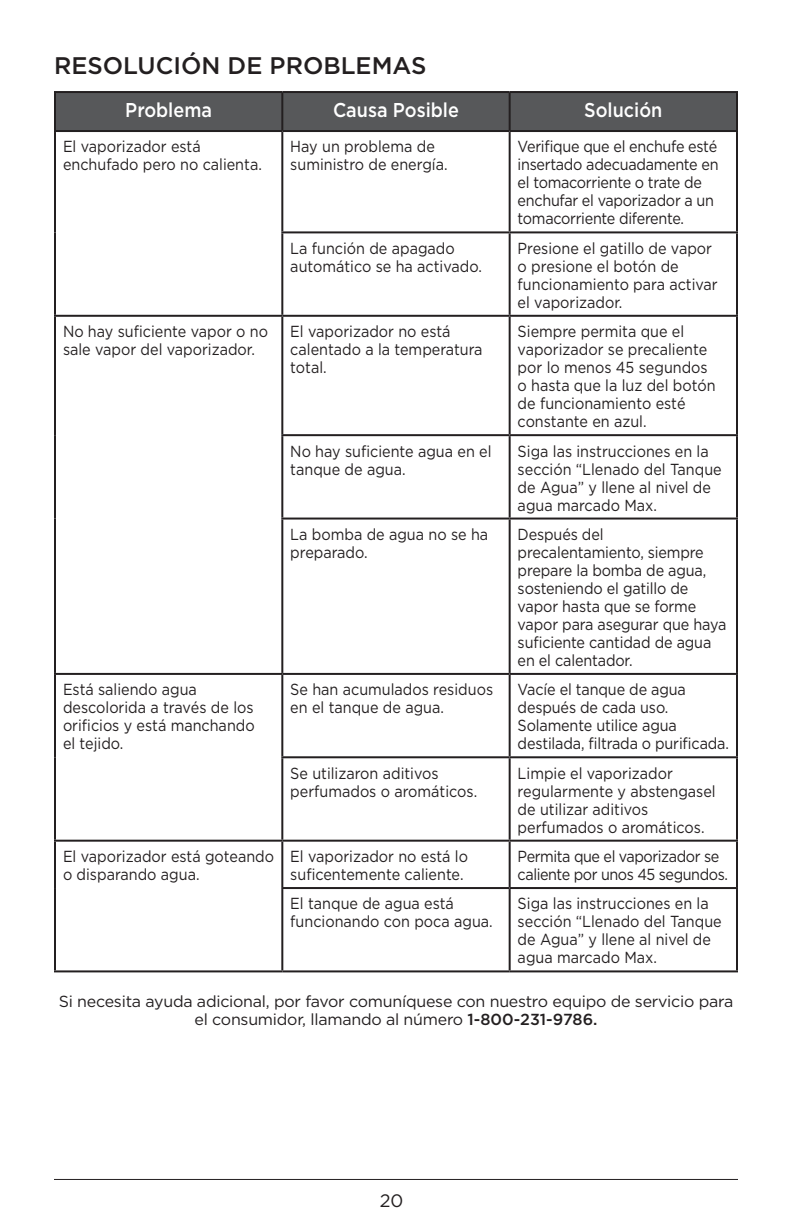
<style>
.page{position:relative;width:792px;height:1224px;background:#fff}
.page>*{position:absolute;margin:0;border:0;box-sizing:border-box;transform-origin:0 0}
.t1{font:500 24px "Gotham";color:#231f20}
.t2{font:500 20px "Gotham";color:#fff;scale:.9 1}
.t3{font:18px "Gotham";color:#231f20}
.t4{font:16px/18px "Gotham";color:#231f20;scale:.9 1}
.t5{font:16px/18px "Gotham";letter-spacing:-.02em;color:#231f20;scale:.9 1}
.t6{font:16px/18px "Gotham";color:#231f20;text-align:center}
.t7{font:16px/18px "Gotham";letter-spacing:-.03em;color:#231f20;scale:.9 1}
.s1{font-weight:500}
</style>
<div class="page">
<hr style="left:54px;top:1179px;width:684px;height:1px;background:#231f20">
<div style="left:56px;top:93px;width:680px;height:37px;background:#57585a"></div>
<hr style="left:54px;top:91px;width:228px;height:2px;background:#231f20">
<hr style="left:54px;top:93px;width:2px;height:37px;background:#231f20">
<hr style="left:282px;top:91px;width:228px;height:2px;background:#231f20">
<hr style="left:281px;top:93px;width:2px;height:37px;background:#231f20">
<hr style="left:510px;top:91px;width:228px;height:2px;background:#231f20">
<hr style="left:509px;top:93px;width:2px;height:37px;background:#231f20">
<hr style="left:736px;top:93px;width:2px;height:37px;background:#231f20">
<hr style="left:54px;top:130px;width:228px;height:2px;background:#231f20">
<hr style="left:54px;top:132px;width:2px;height:100px;background:#231f20">
<hr style="left:282px;top:130px;width:228px;height:2px;background:#231f20">
<hr style="left:281px;top:132px;width:2px;height:99px;background:#231f20">
<hr style="left:510px;top:130px;width:228px;height:2px;background:#231f20">
<hr style="left:509px;top:132px;width:2px;height:99px;background:#231f20">
<hr style="left:736px;top:132px;width:2px;height:99px;background:#231f20">
<hr style="left:54px;top:232px;width:2px;height:83px;background:#231f20">
<hr style="left:281px;top:231px;width:229px;height:2px;background:#231f20">
<hr style="left:281px;top:233px;width:2px;height:82px;background:#231f20">
<hr style="left:510px;top:231px;width:228px;height:2px;background:#231f20">
<hr style="left:509px;top:233px;width:2px;height:82px;background:#231f20">
<hr style="left:736px;top:233px;width:2px;height:82px;background:#231f20">
<hr style="left:54px;top:315px;width:228px;height:2px;background:#231f20">
<hr style="left:54px;top:317px;width:2px;height:118px;background:#231f20">
<hr style="left:282px;top:315px;width:228px;height:2px;background:#231f20">
<hr style="left:281px;top:317px;width:2px;height:117px;background:#231f20">
<hr style="left:510px;top:315px;width:228px;height:2px;background:#231f20">
<hr style="left:509px;top:317px;width:2px;height:117px;background:#231f20">
<hr style="left:736px;top:317px;width:2px;height:117px;background:#231f20">
<hr style="left:54px;top:435px;width:2px;height:84px;background:#231f20">
<hr style="left:281px;top:434px;width:229px;height:2px;background:#231f20">
<hr style="left:281px;top:436px;width:2px;height:82px;background:#231f20">
<hr style="left:510px;top:434px;width:228px;height:2px;background:#231f20">
<hr style="left:509px;top:436px;width:2px;height:82px;background:#231f20">
<hr style="left:736px;top:436px;width:2px;height:82px;background:#231f20">
<hr style="left:54px;top:519px;width:2px;height:154px;background:#231f20">
<hr style="left:281px;top:518px;width:229px;height:2px;background:#231f20">
<hr style="left:281px;top:520px;width:2px;height:153px;background:#231f20">
<hr style="left:510px;top:518px;width:228px;height:2px;background:#231f20">
<hr style="left:509px;top:520px;width:2px;height:153px;background:#231f20">
<hr style="left:736px;top:520px;width:2px;height:153px;background:#231f20">
<hr style="left:54px;top:673px;width:228px;height:2px;background:#231f20">
<hr style="left:54px;top:675px;width:2px;height:82px;background:#231f20">
<hr style="left:282px;top:673px;width:228px;height:2px;background:#231f20">
<hr style="left:281px;top:675px;width:2px;height:81px;background:#231f20">
<hr style="left:510px;top:673px;width:228px;height:2px;background:#231f20">
<hr style="left:509px;top:675px;width:2px;height:81px;background:#231f20">
<hr style="left:736px;top:675px;width:2px;height:81px;background:#231f20">
<hr style="left:54px;top:757px;width:2px;height:83px;background:#231f20">
<hr style="left:281px;top:756px;width:229px;height:2px;background:#231f20">
<hr style="left:281px;top:758px;width:2px;height:82px;background:#231f20">
<hr style="left:510px;top:756px;width:228px;height:2px;background:#231f20">
<hr style="left:509px;top:758px;width:2px;height:82px;background:#231f20">
<hr style="left:736px;top:758px;width:2px;height:82px;background:#231f20">
<hr style="left:54px;top:840px;width:228px;height:2px;background:#231f20">
<hr style="left:54px;top:842px;width:2px;height:46px;background:#231f20">
<hr style="left:282px;top:840px;width:228px;height:2px;background:#231f20">
<hr style="left:281px;top:842px;width:2px;height:45px;background:#231f20">
<hr style="left:510px;top:840px;width:228px;height:2px;background:#231f20">
<hr style="left:509px;top:842px;width:2px;height:45px;background:#231f20">
<hr style="left:736px;top:842px;width:2px;height:45px;background:#231f20">
<hr style="left:54px;top:888px;width:2px;height:82px;background:#231f20">
<hr style="left:281px;top:887px;width:229px;height:2px;background:#231f20">
<hr style="left:281px;top:889px;width:2px;height:81px;background:#231f20">
<hr style="left:510px;top:887px;width:228px;height:2px;background:#231f20">
<hr style="left:509px;top:889px;width:2px;height:81px;background:#231f20">
<hr style="left:736px;top:889px;width:2px;height:81px;background:#231f20">
<hr style="left:54px;top:970px;width:228px;height:2px;background:#231f20">
<hr style="left:282px;top:970px;width:228px;height:2px;background:#231f20">
<hr style="left:510px;top:970px;width:228px;height:2px;background:#231f20">
<h1 class="t1" style="left:54px;top:52px;width:374px">RESOLUCIÓN DE PROBLEMAS</h1>
<p class="t2" style="left:125px;top:98px;width:98px">Problema</p>
<p class="t2" style="left:333px;top:98px;width:141px">Causa Posible</p>
<p class="t2" style="left:584px;top:98px;width:88px">Solución</p>
<p class="t4" style="left:63px;top:137px;width:222px">El vaporizador está enchufado pero no calienta.</p>
<p class="t4" style="left:290px;top:137px;width:176px">Hay un problema de suministro de energía.</p>
<p class="t5" style="left:518px;top:137px;width:225px">Verifique que el enchufe esté insertado adecuadamente en el tomacorriente o trate de enchufar el vaporizador a un tomacorriente diferente.</p>
<p class="t4" style="left:290px;top:239px;width:214px">La función de apagado automático se ha activado.</p>
<p class="t4" style="left:518px;top:239px;width:224px">Presione el gatillo de vapor o presione el botón de funcionamiento para activar el vaporizador.</p>
<p class="t4" style="left:63px;top:322px;width:229px">No hay suficiente vapor o no sale vapor del vaporizador.</p>
<p class="t4" style="left:290px;top:322px;width:215px">El vaporizador no está calentado a la temperatura total.</p>
<p class="t4" style="left:518px;top:322px;width:222px">Siempre permita que el vaporizador se precaliente por lo menos 45 segundos o hasta que la luz del botón de funcionamiento esté constante en azul.</p>
<p class="t4" style="left:290px;top:442px;width:225px">No hay suficiente agua en el tanque de agua.</p>
<p class="t4" style="left:518px;top:442px;width:228px">Siga las instrucciones en la sección “Llenado del Tanque de Agua” y llene al nivel de agua marcado Max.</p>
<p class="t4" style="left:290px;top:525px;width:221px">La bomba de agua no se ha preparado.</p>
<p class="t4" style="left:518px;top:525px;width:233px">Después del precalentamiento, siempre prepare la bomba de agua, sosteniendo el gatillo de vapor hasta que se forme vapor para asegurar que haya suficiente cantidad de agua en el calentador.</p>
<p class="t4" style="left:63px;top:680px;width:215px">Está saliendo agua descolorida a través de los orificios y está manchando el tejido.</p>
<p class="t4" style="left:290px;top:680px;width:227px">Se han acumulados residuos en el tanque de agua.</p>
<p class="t4" style="left:518px;top:680px;width:236px">Vacíe el tanque de agua después de cada uso.<br>Solamente utilice agua destilada, filtrada o purificada.</p>
<p class="t4" style="left:290px;top:764px;width:209px">Se utilizaron aditivos perfumados o aromáticos.</p>
<p class="t4" style="left:518px;top:764px;width:222px">Limpie el vaporizador regularmente y abstengasel de utilizar aditivos perfumados o aromáticos.</p>
<p class="t4" style="left:63px;top:847px;width:236px">El vaporizador está goteando o disparando agua.</p>
<p class="t4" style="left:290px;top:847px;width:199px">El vaporizador no está lo suficentemente caliente.</p>
<p class="t7" style="left:518px;top:847px;width:235px">Permita que el vaporizador se caliente por unos 45 segundos.</p>
<p class="t4" style="left:290px;top:894px;width:226px">El tanque de agua está funcionando con poca agua.</p>
<p class="t4" style="left:518px;top:894px;width:228px">Siga las instrucciones en la sección “Llenado del Tanque de Agua” y llene al nivel de agua marcado Max.</p>
<p class="t6" style="left:59px;top:992px;width:676px">Si necesita ayuda adicional, por favor comuníquese con nuestro equipo de servicio para el consumidor, llamando al número <span class="s1">1-800-231-9786.</span></p>
<p class="t3" style="left:380px;top:1191px;width:25px">20</p>
</div>
